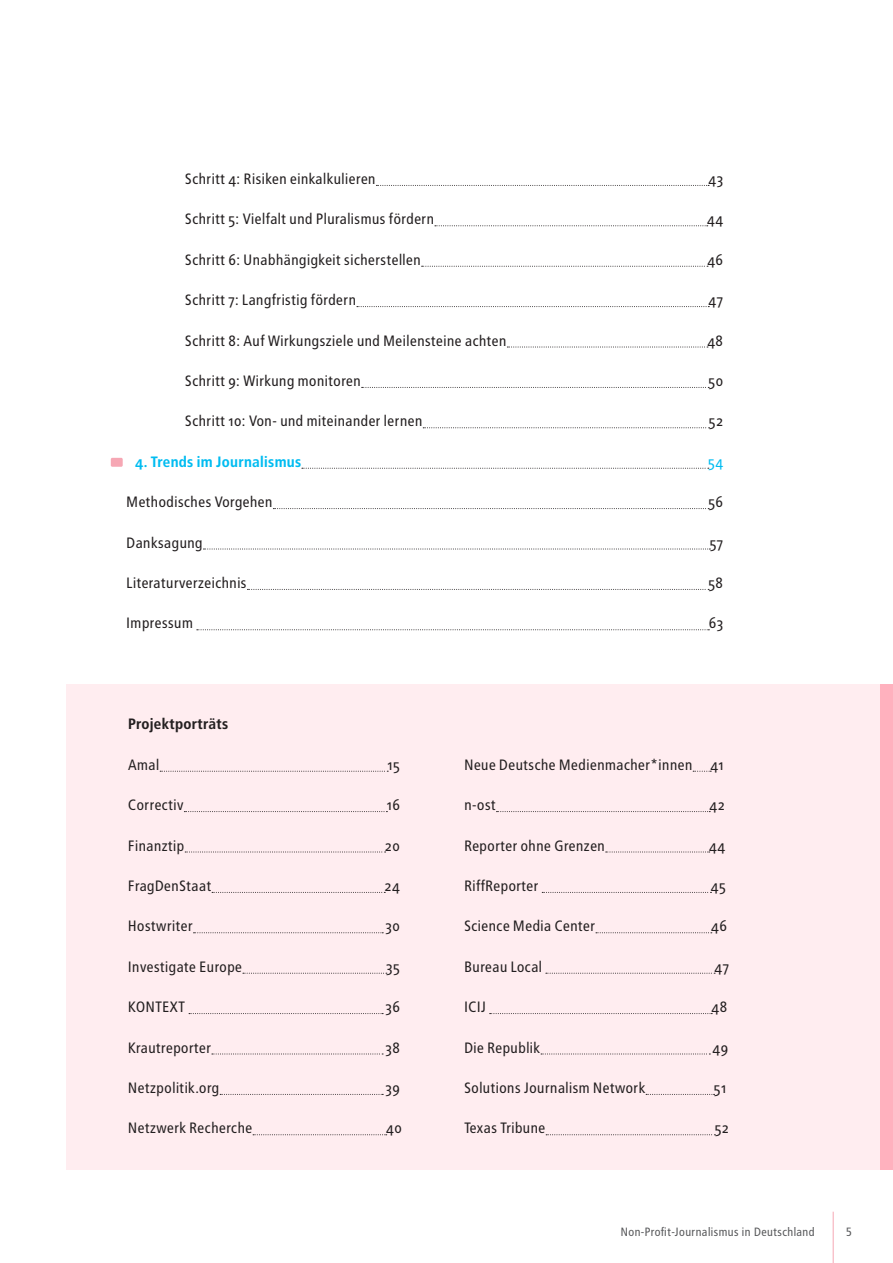
<style>
.page{position:relative;width:893px;height:1263px;background:#fff}
.page>*{position:absolute;margin:0;border:0;box-sizing:border-box;transform-origin:0 0}
.Fließtext_Blocksatz{font:15px "Transit Print OT";color:#231f20}
.Fließtext_Blocksatz-2{font:15px "Transit Print OT Bld";color:#00bcf1}
.Fließtext_Blocksatz-3{font:15px "Transit Print OT Bld";color:#231f20}
.Fließtext_Blocksatz-4{font:15px "Transit Print OT";color:#00bcf1}
.t1{font:12px "Transit Print OT";color:#57585a}
</style>
<div class="page">
<hr style="left:833px;top:1212px;width:1px;height:51px;background:#f6a7b4">
<div style="left:66px;top:684px;width:827px;height:485px;background:#ffedf0"></div>
<div style="left:880px;top:684px;width:13px;height:485px;background:#ffb1be"></div>
<svg style="left:376px;top:185px;width:333px;height:1px"></svg>
<svg style="left:435px;top:225px;width:273px;height:1px"></svg>
<svg style="left:422px;top:266px;width:286px;height:1px"></svg>
<svg style="left:357px;top:306px;width:352px;height:1px"></svg>
<svg style="left:507px;top:347px;width:201px;height:1px"></svg>
<svg style="left:362px;top:387px;width:347px;height:1px"></svg>
<svg style="left:423px;top:427px;width:287px;height:1px"></svg>
<svg style="left:302px;top:468px;width:407px;height:1px"></svg>
<svg style="left:273px;top:508px;width:436px;height:1px"></svg>
<svg style="left:203px;top:549px;width:507px;height:1px"></svg>
<svg style="left:247px;top:589px;width:462px;height:1px"></svg>
<svg style="left:197px;top:629px;width:512px;height:1px"></svg>
<div style="left:111px;top:458px;width:12px;height:9px;background:#f6a7b4"></div>
<svg style="left:160px;top:771px;width:228px;height:1px"></svg>
<svg style="left:184px;top:811px;width:203px;height:1px"></svg>
<svg style="left:185px;top:852px;width:201px;height:1px"></svg>
<svg style="left:212px;top:892px;width:173px;height:1px"></svg>
<svg style="left:194px;top:932px;width:189px;height:1px"></svg>
<svg style="left:243px;top:973px;width:144px;height:1px"></svg>
<svg style="left:189px;top:1013px;width:194px;height:1px"></svg>
<svg style="left:212px;top:1054px;width:171px;height:1px"></svg>
<svg style="left:220px;top:1094px;width:163px;height:1px"></svg>
<svg style="left:253px;top:1134px;width:134px;height:1px"></svg>
<svg style="left:693px;top:771px;width:18px;height:1px"></svg>
<svg style="left:496px;top:811px;width:214px;height:1px"></svg>
<svg style="left:606px;top:852px;width:104px;height:1px"></svg>
<svg style="left:542px;top:892px;width:169px;height:1px"></svg>
<svg style="left:596px;top:932px;width:116px;height:1px"></svg>
<svg style="left:546px;top:973px;width:169px;height:1px"></svg>
<svg style="left:490px;top:1013px;width:222px;height:1px"></svg>
<svg style="left:541px;top:1054px;width:169px;height:1px"></svg>
<svg style="left:646px;top:1094px;width:69px;height:1px"></svg>
<svg style="left:546px;top:1134px;width:169px;height:1px"></svg>
<p class="Fließtext_Blocksatz" style="left:185px;top:170px;width:192px">Schritt 4: Risiken einkalkulieren</p>
<p class="Fließtext_Blocksatz" style="left:708px;top:170px;width:17px">43</p>
<p class="Fließtext_Blocksatz" style="left:185px;top:210px;width:251px">Schritt 5: Vielfalt und Pluralismus fördern</p>
<p class="Fließtext_Blocksatz" style="left:707px;top:210px;width:18px">44</p>
<p class="Fließtext_Blocksatz" style="left:185px;top:251px;width:237px">Schritt 6: Unabhängigkeit sicherstellen</p>
<p class="Fließtext_Blocksatz" style="left:707px;top:251px;width:18px">46</p>
<p class="Fließtext_Blocksatz" style="left:185px;top:291px;width:173px">Schritt 7: Langfristig fördern</p>
<p class="Fließtext_Blocksatz" style="left:709px;top:291px;width:16px">47</p>
<p class="Fließtext_Blocksatz" style="left:185px;top:332px;width:323px">Schritt 8: Auf Wirkungsziele und Meilensteine achten</p>
<p class="Fließtext_Blocksatz" style="left:707px;top:332px;width:18px">48</p>
<p class="Fließtext_Blocksatz" style="left:185px;top:372px;width:178px">Schritt 9: Wirkung monitoren</p>
<p class="Fließtext_Blocksatz" style="left:709px;top:372px;width:17px">50</p>
<p class="Fließtext_Blocksatz" style="left:185px;top:412px;width:239px">Schritt 10: Von- und miteinander lernen</p>
<p class="Fließtext_Blocksatz" style="left:709px;top:412px;width:16px">52</p>
<p class="Fließtext_Blocksatz-2" style="left:135px;top:453px;width:168px">4. Trends im Journalismus</p>
<p class="Fließtext_Blocksatz-4" style="left:708px;top:453px;width:17px">54</p>
<p class="Fließtext_Blocksatz" style="left:127px;top:493px;width:148px">Methodisches Vorgehen</p>
<p class="Fließtext_Blocksatz" style="left:708px;top:493px;width:17px">56</p>
<p class="Fließtext_Blocksatz" style="left:127px;top:533px;width:78px">Danksagung</p>
<p class="Fließtext_Blocksatz" style="left:710px;top:533px;width:15px">57</p>
<p class="Fließtext_Blocksatz" style="left:127px;top:574px;width:122px">Literaturverzeichnis</p>
<p class="Fließtext_Blocksatz" style="left:708px;top:574px;width:17px">58</p>
<p class="Fließtext_Blocksatz" style="left:127px;top:614px;width:68px">Impressum</p>
<p class="Fließtext_Blocksatz" style="left:709px;top:614px;width:16px">63</p>
<p class="Fließtext_Blocksatz-3" style="left:128px;top:715px;width:102px">Projektporträts</p>
<p class="Fließtext_Blocksatz" style="left:128px;top:756px;width:33px">Amal</p>
<p class="Fließtext_Blocksatz" style="left:388px;top:756px;width:14px">15</p>
<p class="Fließtext_Blocksatz" style="left:128px;top:796px;width:57px">Correctiv</p>
<p class="Fließtext_Blocksatz" style="left:387px;top:796px;width:15px">16</p>
<p class="Fließtext_Blocksatz" style="left:128px;top:836px;width:58px">Finanztip</p>
<p class="Fließtext_Blocksatz" style="left:385px;top:836px;width:17px">20</p>
<p class="Fließtext_Blocksatz" style="left:128px;top:877px;width:85px">FragDenStaat</p>
<p class="Fließtext_Blocksatz" style="left:385px;top:877px;width:17px">24</p>
<p class="Fließtext_Blocksatz" style="left:128px;top:917px;width:66px">Hostwriter</p>
<p class="Fließtext_Blocksatz" style="left:386px;top:917px;width:16px">30</p>
<p class="Fließtext_Blocksatz" style="left:128px;top:958px;width:116px">Investigate Europe</p>
<p class="Fließtext_Blocksatz" style="left:386px;top:958px;width:16px">35</p>
<p class="Fließtext_Blocksatz" style="left:128px;top:998px;width:59px">KONTEXT</p>
<p class="Fließtext_Blocksatz" style="left:385px;top:998px;width:16px">36</p>
<p class="Fließtext_Blocksatz" style="left:128px;top:1038px;width:85px">Krautreporter</p>
<p class="Fließtext_Blocksatz" style="left:385px;top:1038px;width:16px">38</p>
<p class="Fließtext_Blocksatz" style="left:128px;top:1079px;width:93px">Netzpolitik.org</p>
<p class="Fließtext_Blocksatz" style="left:386px;top:1079px;width:16px">39</p>
<p class="Fließtext_Blocksatz" style="left:128px;top:1119px;width:126px">Netzwerk Recherche</p>
<p class="Fließtext_Blocksatz" style="left:386px;top:1119px;width:18px">40</p>
<p class="Fließtext_Blocksatz" style="left:464px;top:756px;width:261px">Neue Deutsche Medienmacher*innen 41</p>
<p class="Fließtext_Blocksatz" style="left:464px;top:796px;width:33px">n-ost</p>
<p class="Fließtext_Blocksatz" style="left:710px;top:796px;width:17px">42</p>
<p class="Fließtext_Blocksatz" style="left:464px;top:836px;width:143px">Reporter ohne Grenzen</p>
<p class="Fließtext_Blocksatz" style="left:709px;top:836px;width:18px">44</p>
<p class="Fließtext_Blocksatz" style="left:464px;top:877px;width:76px">RiffReporter</p>
<p class="Fließtext_Blocksatz" style="left:711px;top:877px;width:17px">45</p>
<p class="Fließtext_Blocksatz" style="left:464px;top:917px;width:133px">Science Media Center</p>
<p class="Fließtext_Blocksatz" style="left:711px;top:917px;width:18px">46</p>
<p class="Fließtext_Blocksatz" style="left:464px;top:958px;width:80px">Bureau Local</p>
<p class="Fließtext_Blocksatz" style="left:714px;top:958px;width:16px">47</p>
<p class="Fließtext_Blocksatz" style="left:464px;top:998px;width:23px">ICIJ</p>
<p class="Fließtext_Blocksatz" style="left:712px;top:998px;width:18px">48</p>
<p class="Fließtext_Blocksatz" style="left:464px;top:1038px;width:78px">Die Republik</p>
<p class="Fließtext_Blocksatz" style="left:713px;top:1038px;width:18px">49</p>
<p class="Fließtext_Blocksatz" style="left:464px;top:1079px;width:183px">Solutions Journalism Network</p>
<p class="Fließtext_Blocksatz" style="left:714px;top:1079px;width:14px">51</p>
<p class="Fließtext_Blocksatz" style="left:464px;top:1119px;width:83px">Texas Tribune</p>
<p class="Fließtext_Blocksatz" style="left:715px;top:1119px;width:16px">52</p>
<p class="t1" style="left:621px;top:1225px;width:196px">Non-Profit-Journalismus in Deutschland</p>
<p class="t1" style="left:846px;top:1225px;width:8px">5</p>
</div>
